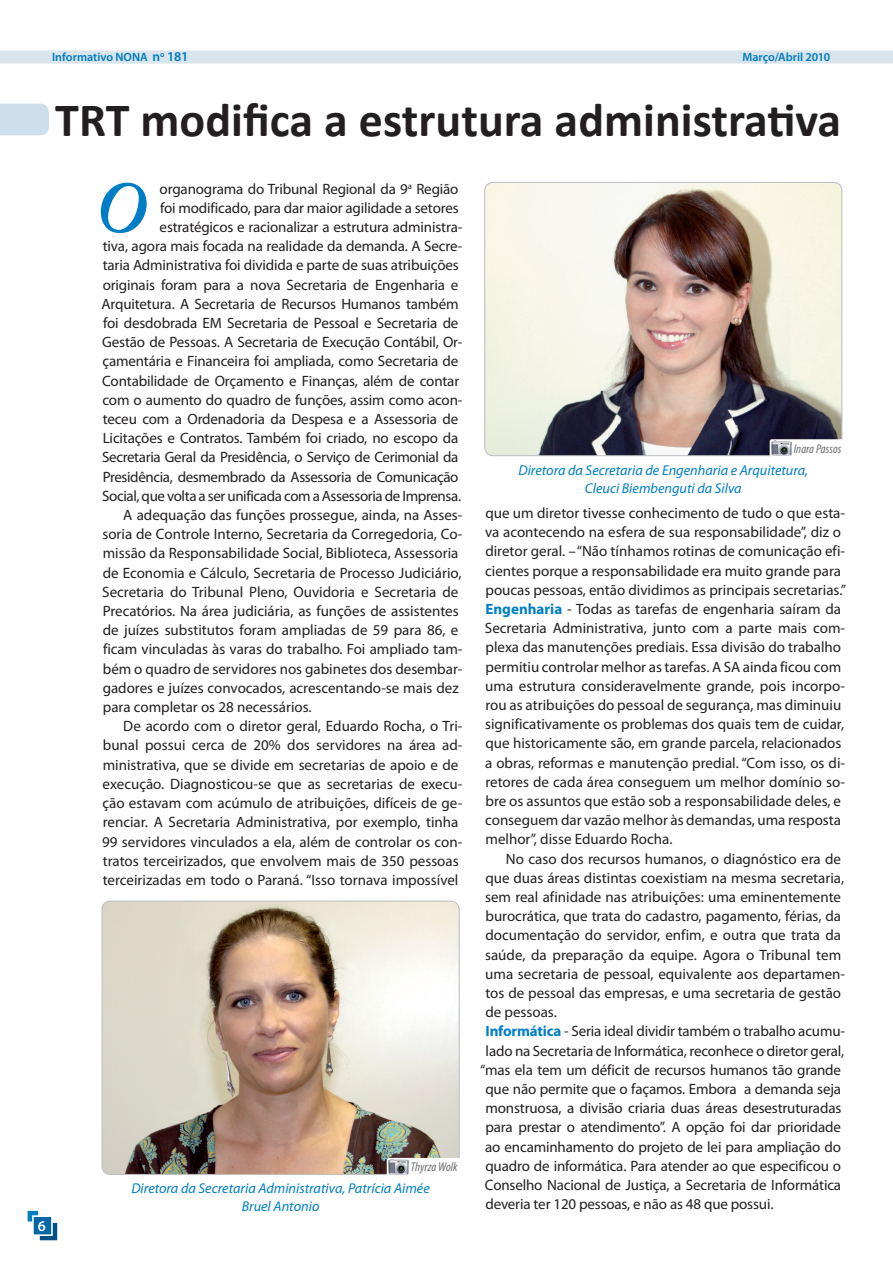
<style>
.page{position:relative;width:893px;height:1263px;background:#fff}
.page>*{position:absolute;margin:0;border:0;box-sizing:border-box;transform-origin:0 0}
.t1{font:italic 600 72px "Adobe Caslon Pro";color:#007ec5}
.t2{font:700 48px "Calibri";color:#231f20}
.t3{font:15px/19.2px "Myriad Pro";color:#231f20}
.t4{font:15px "Myriad Pro";letter-spacing:-.025em;color:#231f20}
.t5{font:600 15px "Myriad Pro";color:#fff}
.t6{font:italic 14.25px/18px "Myriad Pro";color:#007ec5;text-align:center}
.t7{font:italic condensed 12.75px "Myriad Pro";letter-spacing:.005em;color:#6c6d70}
.t8{font:600 12px "Myriad Pro";color:#007ec5}
.s1{font-size:13.5px}
.s2{font-weight:700;color:#007ec5}
</style>
<div class="page">
<div style="left:38px;top:1221px;width:21px;height:21px;background:#005285;border:2px solid #fff"></div>
<div style="left:27px;top:1210px;width:12px;height:12px;background:#007ec5;border:1px solid #fff"></div>
<div style="left:32px;top:1215px;width:21px;height:21px;background:#0068a5;border:2px solid #fff"></div>
<svg style="left:0;top:50px;width:893px;height:14px;background:#dae5ed"></svg>
<div style="left:0;top:104px;width:49px;height:31px;background:#cddfea"></div>
<img style="left:102px;top:901px;width:357px;height:273px">
<div style="left:102px;top:901px;width:358px;height:274px;border:1px solid #bcbdc0;border-radius:9px"></div>
<img style="left:485px;top:182px;width:357px;height:274px">
<div style="left:484px;top:182px;width:358px;height:274px;border:1px solid #bcbdc0;border-radius:9px"></div>
<div style="left:770px;top:439px;width:74px;height:18px;background:#fff;border-radius:2px"></div>
<img style="left:771px;top:441px;width:21px;height:14px">
<div style="left:387px;top:1158px;width:75px;height:18px;background:#fff;border-radius:2px"></div>
<img style="left:388px;top:1159px;width:21px;height:15px">
<p class="t8" style="left:52px;top:49px;width:138px">Informativo NONA <span class="s1">n</span><sup>o</sup> <span class="s1">181</span></p>
<p class="t8" style="left:742px;top:50px;width:89px">Março/Abril 2010</p>
<h2 class="t2" style="left:55px;top:90px;width:788px">TRT modifica a estrutura administrativa</h2>
<p class="t5" style="left:38px;top:1216px;width:10px">6</p>
<h1 class="t1" style="left:95px;top:165px;width:54px">O</h1>
<p class="t3" style="left:160px;top:179px;width:300px">organograma do Tribunal Regional da 9<sup>a</sup> Região</p>
<p class="t3" style="left:160px;top:198px;width:300px">foi modificado, para dar maior agilidade a setores</p>
<p class="t3" style="left:160px;top:217px;width:304px">estratégicos e racionalizar a estrutura administra-</p>
<p class="t3" style="left:103px;top:236px;width:361px">tiva, agora mais focada na realidade da demanda. A Secre-</p>
<p class="t3" style="left:103px;top:256px;width:357px">taria Administrativa foi dividida e parte de suas atribuições</p>
<p class="t3" style="left:103px;top:275px;width:357px">originais foram para a nova Secretaria de Engenharia e</p>
<p class="t3" style="left:102px;top:294px;width:358px">Arquitetura. A Secretaria de Recursos Humanos também</p>
<p class="t3" style="left:103px;top:313px;width:357px">foi desdobrada EM Secretaria de Pessoal e Secretaria de</p>
<p class="t3" style="left:102px;top:332px;width:362px">Gestão de Pessoas. A Secretaria de Execução Contábil, Or-</p>
<p class="t3" style="left:102px;top:352px;width:357px">çamentária e Financeira foi ampliada, como Secretaria de</p>
<p class="t3" style="left:102px;top:371px;width:358px">Contabilidade de Orçamento e Finanças, além de contar</p>
<p class="t3" style="left:102px;top:390px;width:361px">com o aumento do quadro de funções, assim como acon-</p>
<p class="t3" style="left:103px;top:409px;width:357px">teceu com a Ordenadoria da Despesa e a Assessoria de</p>
<p class="t3" style="left:103px;top:428px;width:357px">Licitações e Contratos. Também foi criado, no escopo da</p>
<p class="t4" style="left:102px;top:448px;width:358px">Secretaria Geral da Presidência, o Serviço de Cerimonial da</p>
<p class="t4" style="left:103px;top:467px;width:357px">Presidência, desmembrado da Assessoria de Comunicação</p>
<p class="t4" style="left:102px;top:487px;width:360px">Social, que volta a ser unificada com a Assessoria de Imprensa.</p>
<p class="t3" style="left:123px;top:505px;width:341px">A adequação das funções prossegue, ainda, na Asses-</p>
<p class="t3" style="left:102px;top:524px;width:362px">soria de Controle Interno, Secretaria da Corregedoria, Co-</p>
<p class="t3" style="left:103px;top:544px;width:357px">missão da Responsabilidade Social, Biblioteca, Assessoria</p>
<p class="t3" style="left:103px;top:563px;width:360px">de Economia e Cálculo, Secretaria de Processo Judiciário,</p>
<p class="t3" style="left:102px;top:582px;width:358px">Secretaria do Tribunal Pleno, Ouvidoria e Secretaria de</p>
<p class="t3" style="left:103px;top:601px;width:357px">Precatórios. Na área judiciária, as funções de assistentes</p>
<p class="t3" style="left:103px;top:620px;width:357px">de juízes substitutos foram ampliadas de 59 para 86, e</p>
<p class="t3" style="left:103px;top:640px;width:361px">ficam vinculadas às varas do trabalho. Foi ampliado tam-</p>
<p class="t3" style="left:103px;top:659px;width:361px">bém o quadro de servidores nos gabinetes dos desembar-</p>
<p class="t3" style="left:103px;top:678px;width:358px">gadores e juízes convocados, acrescentando-se mais dez</p>
<p class="t3" style="left:103px;top:697px;width:210px">para completar os 28 necessários.</p>
<p class="t3" style="left:123px;top:716px;width:341px">De acordo com o diretor geral, Eduardo Rocha, o Tri-</p>
<p class="t3" style="left:103px;top:736px;width:361px">bunal possui cerca de 20% dos servidores na área ad-</p>
<p class="t3" style="left:103px;top:755px;width:357px">ministrativa, que se divide em secretarias de apoio e de</p>
<p class="t3" style="left:103px;top:774px;width:361px">execução. Diagnosticou-se que as secretarias de execu-</p>
<p class="t3" style="left:102px;top:793px;width:361px">ção estavam com acúmulo de atribuições, difíceis de ge-</p>
<p class="t3" style="left:103px;top:812px;width:357px">renciar. A Secretaria Administrativa, por exemplo, tinha</p>
<p class="t3" style="left:102px;top:832px;width:362px">99 servidores vinculados a ela, além de controlar os con-</p>
<p class="t3" style="left:103px;top:851px;width:357px">tratos terceirizados, que envolvem mais de 350 pessoas</p>
<p class="t3" style="left:103px;top:870px;width:357px">terceirizadas em todo o Paraná. “Isso tornava impossível</p>
<p class="t7" style="left:411px;top:1159px;width:48px">Thyrza Wolk</p>
<p class="t6" style="left:131px;top:1179px;width:300px">Diretora da Secretaria Administrativa, Patrícia Aimée<br>Bruel Antonio</p>
<p class="t7" style="left:794px;top:441px;width:49px">Inara Passos</p>
<p class="t6" style="left:518px;top:461px;width:291px">Diretora da Secretaria de Engenharia e Arquitetura,<br>Cleuci Biembenguti da Silva</p>
<p class="t3" style="left:485px;top:503px;width:363px">que um diretor tivesse conhecimento de tudo o que esta&shy;va acontecendo na esfera de sua responsabilidade”, diz o diretor geral. –“Não tínhamos rotinas de comunicação efi&shy;cientes porque a responsabilidade era muito grande para poucas pessoas, então dividimos as principais secretarias.” <span class="s2">Engenharia</span> - Todas as tarefas de engenharia saíram da Secretaria Administrativa, junto com a parte mais com&shy;plexa das manutenções prediais. Essa divisão do trabalho permitiu controlar melhor as tarefas. A SA ainda ficou com uma estrutura consideravelmente grande, pois incorpo&shy;rou as atribuições do pessoal de segurança, mas diminuiu significativamente os problemas dos quais tem de cuidar, que historicamente são, em grande parcela, relacionados a obras, reformas e manutenção predial. “Com isso, os di&shy;retores de cada área conseguem um melhor domínio so&shy;bre os assuntos que estão sob a responsabilidade deles, e conseguem dar vazão melhor às demandas, uma resposta melhor”, disse Eduardo Rocha.</p>
<p class="t3" style="left:506px;top:849px;width:337px">No caso dos recursos humanos, o diagnóstico era de</p>
<p class="t3" style="left:485px;top:868px;width:360px">que duas áreas distintas coexistiam na mesma secretaria,</p>
<p class="t3" style="left:485px;top:887px;width:357px">sem real afinidade nas atribuições: uma eminentemente</p>
<p class="t3" style="left:485px;top:906px;width:357px">burocrática, que trata do cadastro, pagamento, férias, da</p>
<p class="t3" style="left:485px;top:925px;width:357px">documentação do servidor, enfim, e outra que trata da</p>
<p class="t3" style="left:485px;top:945px;width:358px">saúde, da preparação da equipe. Agora o Tribunal tem</p>
<p class="t3" style="left:485px;top:964px;width:361px">uma secretaria de pessoal, equivalente aos departamen-</p>
<p class="t3" style="left:485px;top:983px;width:357px">tos de pessoal das empresas, e uma secretaria de gestão</p>
<p class="t3" style="left:485px;top:1002px;width:73px">de pessoas.</p>
<p class="t3" style="left:485px;top:1021px;width:361px"><span class="s2">Informática</span> - Seria ideal dividir também o trabalho acumu-</p>
<p class="t3" style="left:486px;top:1041px;width:360px">lado na Secretaria de Informática, reconhece o diretor geral,</p>
<p class="t3" style="left:480px;top:1060px;width:362px">“mas ela tem um déficit de recursos humanos tão grande</p>
<p class="t3" style="left:485px;top:1079px;width:357px">que não permite que o façamos. Embora a demanda seja</p>
<p class="t3" style="left:485px;top:1098px;width:357px">monstruosa, a divisão criaria duas áreas desestruturadas</p>
<p class="t3" style="left:485px;top:1117px;width:357px">para prestar o atendimento”. A opção foi dar prioridade</p>
<p class="t3" style="left:485px;top:1137px;width:357px">ao encaminhamento do projeto de lei para ampliação do</p>
<p class="t3" style="left:485px;top:1156px;width:357px">quadro de informática. Para atender ao que especificou o</p>
<p class="t3" style="left:485px;top:1175px;width:358px">Conselho Nacional de Justiça, a Secretaria de Informática</p>
<p class="t3" style="left:485px;top:1194px;width:290px">deveria ter 120 pessoas, e não as 48 que possui.</p>
</div>
